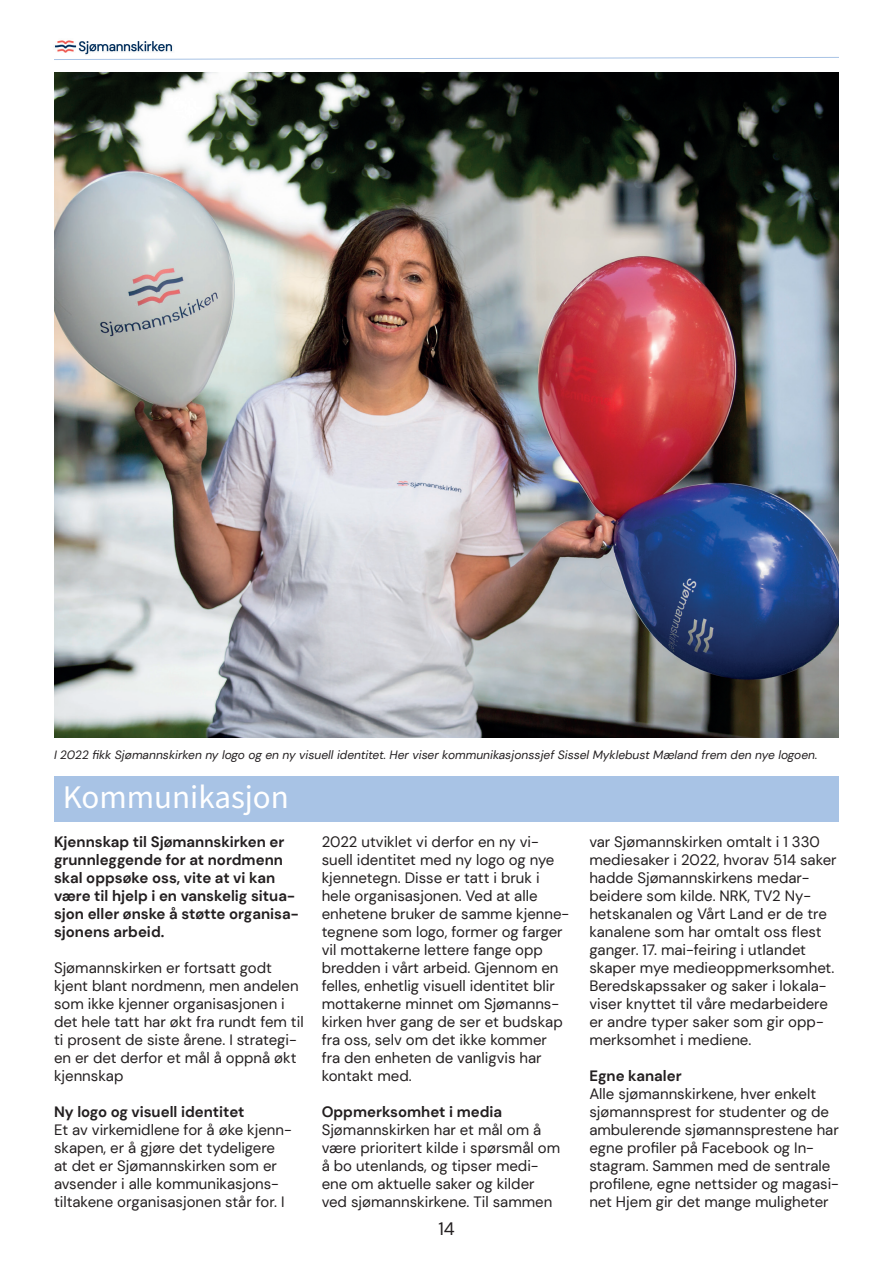
<style>
.page{position:relative;width:893px;height:1263px;background:#fff}
.page>*{position:absolute;margin:0;border:0;box-sizing:border-box;transform-origin:0 0}
.t1{font:33px "Source Sans Pro";color:#fff}
.t2{font:18px "DM Sans";color:#231f20}
.t3{font:15px/18px "DM Sans";color:#231f20}
.t4{font:700 15px/18px "DM Sans";color:#231f20}
.t5{font:italic 12px "DM Sans";color:#231f20}
</style>
<div class="page">
<img style="left:54px;top:40px;width:119px;height:15px">
<svg style="left:54px;top:57px;width:785px;height:3px"></svg>
<div style="left:54px;top:776px;width:785px;height:45px;background:#a8c3e5"></div>
<img style="left:54px;top:72px;width:785px;height:665px">
<p class="t5" style="left:54px;top:747px;width:765px">I 2022 fikk Sjømannskirken ny logo og en ny visuell identitet. Her viser kommunikasjonssjef Sissel Myklebust Mæland frem den nye logoen.</p>
<h1 class="t1" style="left:63px;top:775px;width:228px">Kommunikasjon</h1>
<p class="t4" style="left:54px;top:833px;width:246px">Kjennskap til Sjømannskirken er grunnleggende for at nordmenn skal oppsøke oss, vite at vi kan være til hjelp i en vanskelig situa&shy;sjon eller ønske å støtte organisa&shy;sjonens arbeid.</p>
<p class="t3" style="left:54px;top:959px;width:251px">Sjømannskirken er fortsatt godt kjent blant nordmenn, men andelen som ikke kjenner organisasjonen i det hele tatt har økt fra rundt fem til ti prosent de siste årene. I strategi&shy;en er det derfor et mål å oppnå økt kjennskap</p>
<p class="t4" style="left:54px;top:1103px;width:192px">Ny logo og visuell identitet</p>
<p class="t3" style="left:54px;top:1121px;width:239px">Et av virkemidlene for å øke kjenn&shy;skapen, er å gjøre det tydeligere at det er Sjømannskirken som er avsender i alle kommunikasjons&shy;tiltakene organisasjonen står for. I</p>
<p class="t3" style="left:322px;top:833px;width:249px">2022 utviklet vi derfor en ny vi&shy;suell identitet med ny logo og nye kjennetegn. Disse er tatt i bruk i hele organisasjonen. Ved at alle enhetene bruker de samme kjenne&shy;tegnene som logo, former og farger vil mottakerne lettere fange opp bredden i vårt arbeid. Gjennom en felles, enhetlig visuell identitet blir mottakerne minnet om Sjømanns&shy;kirken hver gang de ser et budskap fra oss, selv om det ikke kommer fra den enheten de vanligvis har kontakt med.</p>
<p class="t4" style="left:322px;top:1103px;width:182px">Oppmerksomhet i media</p>
<p class="t3" style="left:322px;top:1121px;width:240px">Sjømannskirken har et mål om å være prioritert kilde i spørsmål om å bo utenlands, og tipser medi&shy;ene om aktuelle saker og kilder ved sjømannskirkene. Til sammen</p>
<p class="t2" style="left:438px;top:1218px;width:18px">14</p>
<p class="t3" style="left:589px;top:833px;width:249px">var Sjømannskirken omtalt i 1 330 mediesaker i 2022, hvorav 514 saker hadde Sjømannskirkens medar&shy;beidere som kilde. NRK, TV2 Ny&shy;hetskanalen og Vårt Land er de tre kanalene som har omtalt oss flest ganger. 17. mai-feiring i utlandet skaper mye medieoppmerksomhet.<br>Beredskapssaker og saker i lokala&shy;viser knyttet til våre medarbeidere er andre typer saker som gir opp&shy;merksomhet i mediene.</p>
<p class="t4" style="left:589px;top:1067px;width:94px">Egne kanaler</p>
<p class="t3" style="left:589px;top:1085px;width:251px">Alle sjømannskirkene, hver enkelt sjømannsprest for studenter og de ambulerende sjømannsprestene har egne profiler på Facebook og In&shy;stagram. Sammen med de sentrale profilene, egne nettsider og magasi&shy;net Hjem gir det mange muligheter</p>
</div>
